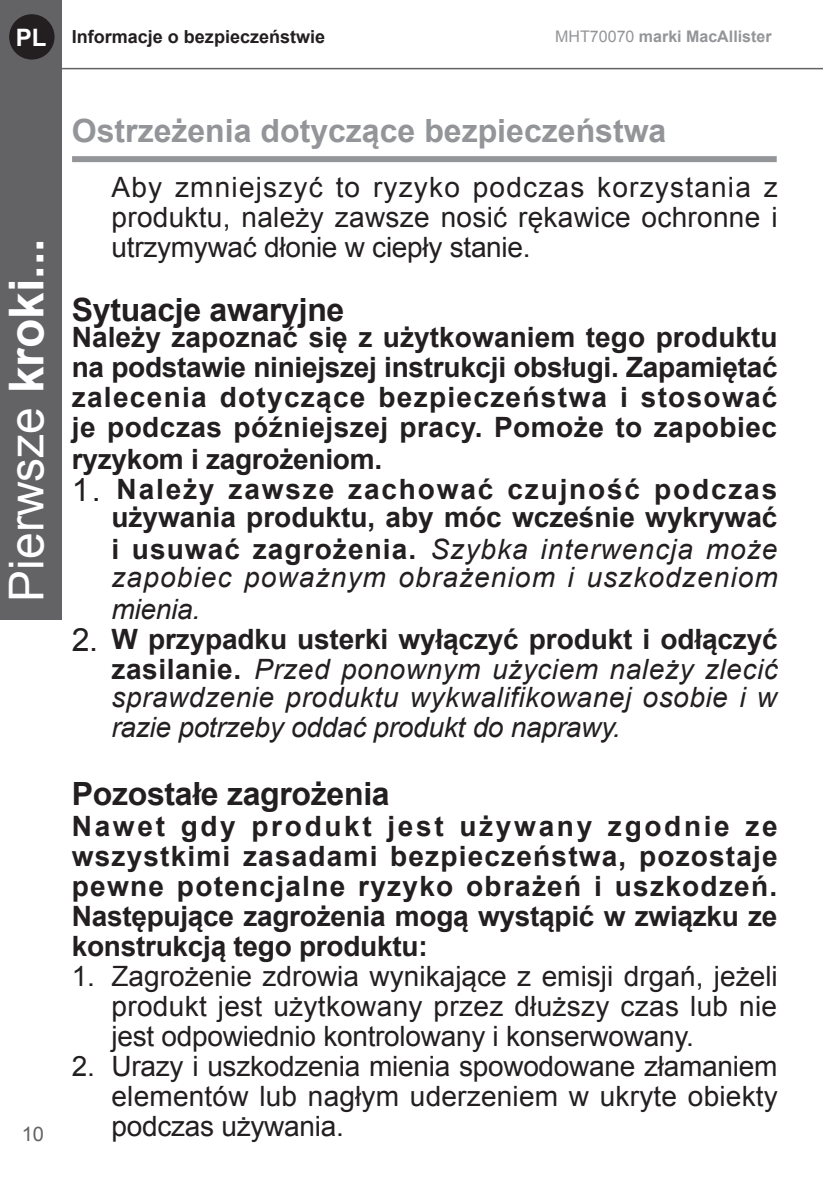
<style>
.page{position:relative;width:823px;height:1191px;background:#fff}
.page>*{position:absolute;margin:0;border:0;box-sizing:border-box;transform-origin:0 0}
.t1{font:48px "Arial";color:#fff}
.t2{font:700 32px "Arial";letter-spacing:-.01em;color:#231f20}
.t3{font:700 32px "Arial";color:#939598}
.t4{font:700 28px/30.4px "Arial";color:#231f20;text-align:justify}
.t5{font:28px/30px "Arial";letter-spacing:-.01em;color:#231f20;text-align:justify}
.t6{font:italic 28px/29.4px "Arial";letter-spacing:.04em;color:#231f20}
.t7{font:700 24px "Arial";color:#fff}
.t8{font:20px "Arial";color:#636366}
.t9{font:700 18px "Arial";color:#231f20}
.t10{font:700 16px "Arial";color:#939598}
.s1{font-weight:400}
.s2{font-weight:700}
.s3{font-weight:400;font-size:32px}
.s4{font-weight:700;font-style:normal}
.s5{font-style:normal;font-size:32px}
</style>
<div class="page">
<div style="left:0;top:0;width:61px;height:619px;background:#636366"></div>
<div style="left:9px;top:14px;width:45px;height:46px;background:#231f20;border-radius:50%"></div>
<hr style="left:50px;top:68px;width:772px;height:1px;background:#636366">
<div style="left:72px;top:156px;width:704px;height:6px;background:#939598"></div>
<p class="t7" style="left:16px;top:22px;width:32px">PL</p>
<p class="t9" style="left:72px;top:24px;width:255px">Informacje o bezpieczeństwie</p>
<p class="t10" style="left:555px;top:25px;width:218px"><span class="s1">MHT70070</span> marki MacAllister</p>
<h1 class="t1" style="left:-5px;top:601px;width:364px;rotate:-90deg">Pierwsze <span class="s2">kroki...</span></h1>
<p class="t8" style="left:22px;top:1121px;width:24px">10</p>
<p class="t3" style="left:72px;top:109px;width:595px">Ostrzeżenia dotyczące bezpieczeństwa</p>
<p class="t5" style="left:111px;top:173px;width:667px">Aby zmniejszyć to ryzyko podczas korzystania z produktu, należy zawsze nosić rękawice ochronne i utrzymywać dłonie w ciepły stanie.</p>
<p class="t2" style="left:72px;top:288px;width:274px">Sytuacje awaryjne</p>
<p class="t4" style="left:72px;top:323px;width:707px">Należy zapoznać się z użytkowaniem tego produktu na podstawie niniejszej instrukcji obsługi. Zapamiętać zalecenia dotyczące bezpieczeństwa i stosować je podczas późniejszej pracy. Pomoże to zapobiec ryzykom i zagrożeniom.</p>
<p class="t4" style="left:72px;top:476px;width:706px;line-height:28px;text-align:right"><span class="s3">1.</span> Należy zawsze zachować czujność podczas używania produktu, aby móc wcześnie wykrywać</p>
<p class="t6" style="left:111px;top:536px;width:667px;line-height:28px"><span class="s4">i usuwać zagrożenia.</span> Szybka interwencja może zapobiec poważnym obrażeniom i uszkodzeniom</p>
<p class="t6" style="left:111px;top:595px;width:90px">mienia.</p>
<p class="t6" style="left:111px;top:625px;width:667px;text-align:justify;text-indent:-40px"><span class="s5">2.</span> <span class="s4">W przypadku usterki wyłączyć produkt i odłączyć zasilanie.</span> Przed ponownym użyciem należy zlecić sprawdzenie produktu wykwalifikowanej osobie i w razie potrzeby oddać produkt do naprawy.</p>
<p class="t2" style="left:72px;top:772px;width:319px">Pozostałe zagrożenia</p>
<p class="t4" style="left:72px;top:811px;width:707px">Nawet gdy produkt jest używany zgodnie ze wszystkimi zasadami bezpieczeństwa, pozostaje pewne potencjalne ryzyko obrażeń i uszkodzeń.<br>Następujące zagrożenia mogą wystąpić w związku ze konstrukcją tego produktu:</p>
<p class="t5" style="left:111px;top:961px;width:667px;text-indent:-40px">1. Zagrożenie zdrowia wynikające z emisji drgań, jeżeli produkt jest użytkowany przez dłuższy czas lub nie jest odpowiednio kontrolowany i konserwowany.</p>
<p class="t5" style="left:111px;top:1051px;width:667px;text-indent:-40px">2. Urazy i uszkodzenia mienia spowodowane złamaniem elementów lub nagłym uderzeniem w ukryte obiekty podczas używania.</p>
</div>
